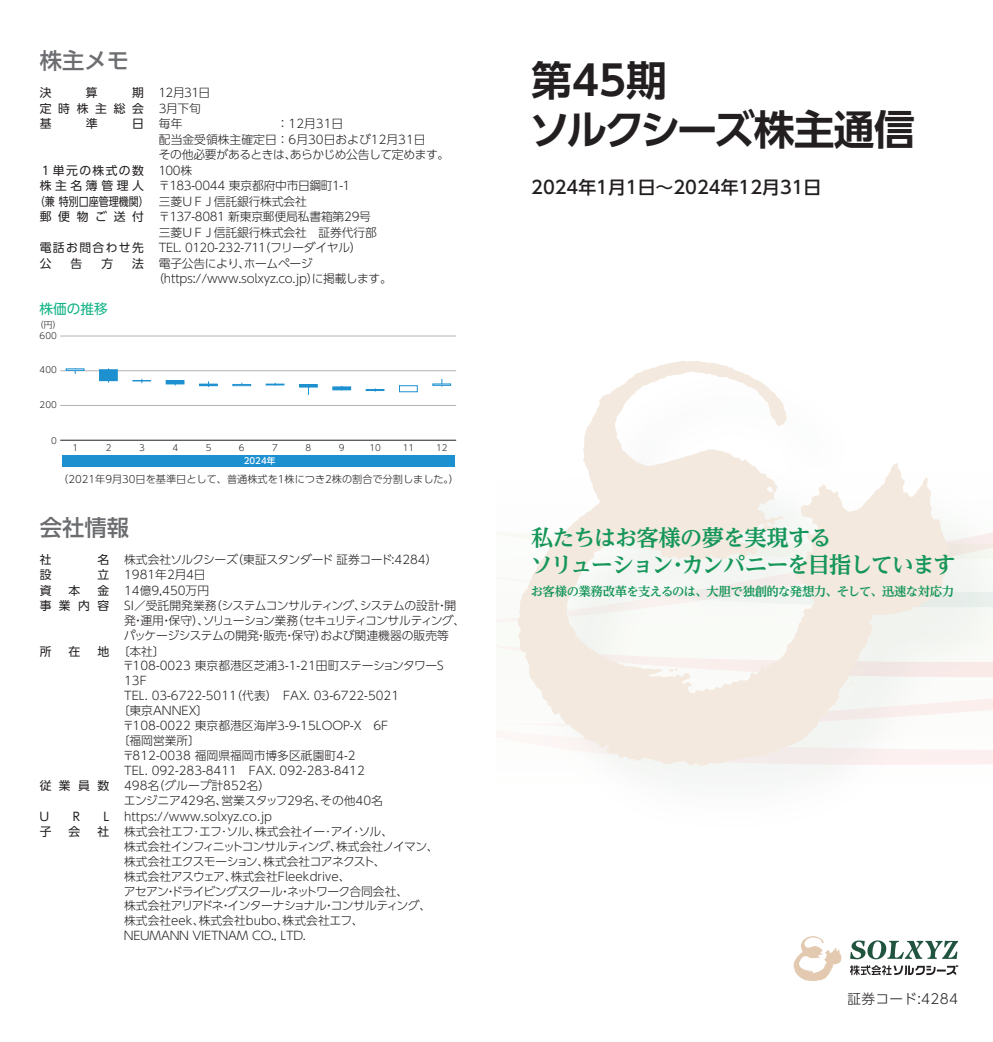
<style>
.page{position:relative;width:993px;height:1042px;background:#fff}
.page>*{position:absolute;margin:0;border:0;box-sizing:border-box;transform-origin:0 0}
.t1{font:700 40.95px/49.9px "UD Shin Go Pro De";letter-spacing:-.03em;color:#231f20}
.t2{font:700 22.4px/27.3px "UD Reimin Pro";letter-spacing:-.055em;color:#159659}
.t3{font:500 22.4px "UD Shin Go Pro";color:#6c6d70}
.t4{font:500 17.85px "UD Shin Go Pro";color:#231f20}
.t5{font:300 13.65px "UD Shin Go Pro";letter-spacing:.025em;color:#231f20}
.t6{font:13.65px "UD Shin Go Pro";color:#12b385}
.t7{font:700 12.42px "UD Reimin Pro";letter-spacing:-.05em;color:#159659}
.t8{font:300 11.72px/15.2px "UD Shin Go Pro";letter-spacing:-.01em;color:#231f20}
.t9{font:300 11.72px/14.9px "UD Shin Go Pro";letter-spacing:-.03em;color:#231f20}
.t10{font:300 11.72px/14.9px "UD Shin Go Pro";letter-spacing:-.035em;color:#231f20}
.t11{font:11.72px/15.6px "UD Shin Go Pro";letter-spacing:.12em;color:#231f20}
.t12{font:300 10.15px "UD Shin Go Pro";color:#231f20}
.t13{font:300 8.75px "UD Shin Go Pro";color:#231f20}
.t14{font:500 8.75px "UD Shin Go Pro";color:#fff}
.s1{font-weight:300}
.s2{font-weight:400}
</style>
<div class="page">
<svg style="left:517px;top:361px;width:432px;height:405px"></svg>
<svg style="left:496px;top:641px;width:496px;height:124px"></svg>
<hr style="left:60px;top:440px;width:396px;height:1px;background:#231f20">
<hr style="left:60px;top:370px;width:396px;height:1px;background:#b2b3b7">
<hr style="left:60px;top:336px;width:396px;height:1px;background:#b2b3b7">
<div style="left:62px;top:455px;width:392px;height:11px;background:#1d90d0"></div>
<hr style="left:60px;top:405px;width:396px;height:1px;background:#b2b3b7">
<svg style="left:66px;top:371px;width:18px;height:3px"></svg>
<div style="left:66px;top:368px;width:18px;height:3px;border:1px solid #1d90d0"></div>
<svg style="left:232px;top:383px;width:19px;height:3px"></svg>
<div style="left:399px;top:385px;width:18px;height:7px;border:1px solid #1d90d0"></div>
<svg style="left:432px;top:379px;width:19px;height:8px"></svg>
<div style="left:99px;top:370px;width:18px;height:11px;background:#1d90d0"></div>
<div style="left:99px;top:369px;width:18px;height:12px;border:1px solid #1d90d0"></div>
<svg style="left:132px;top:379px;width:19px;height:4px"></svg>
<div style="left:166px;top:380px;width:18px;height:4px;border:1px solid #1d90d0"></div>
<svg style="left:199px;top:381px;width:18px;height:6px"></svg>
<svg style="left:266px;top:383px;width:18px;height:2px"></svg>
<svg style="left:299px;top:387px;width:18px;height:8px"></svg>
<div style="left:299px;top:384px;width:18px;height:3px;border:1px solid #1d90d0"></div>
<div style="left:332px;top:387px;width:19px;height:3px;border:1px solid #1d90d0"></div>
<svg style="left:366px;top:388px;width:18px;height:3px"></svg>
<svg style="left:793px;top:936px;width:48px;height:45px"></svg>
<svg style="left:850px;top:940px;width:107px;height:19px"></svg>
<svg style="left:850px;top:965px;width:107px;height:10px"></svg>
<h2 class="t3" style="left:40px;top:43px;width:91px">株主メモ</h2>
<p class="t11" style="left:40px;top:85px;width:13px">決</p>
<p class="t11" style="left:86px;top:85px;width:13px">算</p>
<p class="t11" style="left:40px;top:85px;width:172px;text-indent:92px">期 <span class="s1">12月31日</span>定時株主総会</p>
<p class="t8" style="left:159px;top:100px;width:44px">3月下旬</p>
<p class="t11" style="left:40px;top:116px;width:13px">基</p>
<p class="t11" style="left:86px;top:116px;width:13px">準</p>
<p class="t11" style="left:132px;top:116px;width:13px">日</p>
<p class="t8" style="left:159px;top:116px;width:292px">毎年　　　　　　　　：12月31日<br>配当金受領株主確定日：6月30日および12月31日<br>その他必要があるときは、あらかじめ公告して定めます。</p>
<p class="t11" style="left:40px;top:162px;width:154px">１単元の株式の数 <span class="s1">100株</span></p>
<p class="t8" style="left:40px;top:178px;width:312px"><span class="s2">株主名簿管理人</span> 〒183-0044 東京都府中市日鋼町1-1</p>
<p class="t8" style="left:35px;top:193px;width:274px"><span class="s2">（兼 特別口座管理機関）</span> 三菱ＵＦＪ信託銀行株式会社</p>
<p class="t8" style="left:40px;top:209px;width:333px"><span class="s2">郵便物ご送付</span> 〒137-8081 新東京郵便局私書箱第29号</p>
<p class="t8" style="left:159px;top:224px;width:219px">三菱ＵＦＪ信託銀行株式会社　証券代行部</p>
<p class="t11" style="left:40px;top:240px;width:106px">電話お問合わせ先</p>
<p class="t8" style="left:159px;top:240px;width:204px">TEL. 0120-232-711（フリーダイヤル）</p>
<p class="t11" style="left:40px;top:255px;width:13px">公</p>
<p class="t11" style="left:70px;top:255px;width:13px">告</p>
<p class="t11" style="left:101px;top:255px;width:13px">方</p>
<p class="t11" style="left:132px;top:255px;width:13px">法</p>
<p class="t8" style="left:152px;top:255px;width:241px;text-indent:6px">電子公告により、ホームページ（https://www.solxyz.co.jp）に掲載します。</p>
<p class="t6" style="left:40px;top:298px;width:70px">株価の推移</p>
<p class="t13" style="left:35px;top:318px;width:28px">（円）</p>
<p class="t13" style="left:40px;top:329px;width:19px">600</p>
<p class="t13" style="left:40px;top:363px;width:19px">400</p>
<p class="t13" style="left:40px;top:397px;width:19px">200</p>
<p class="t13" style="left:51px;top:433px;width:7px">0</p>
<p class="t13" style="left:72px;top:441px;width:7px">1</p>
<p class="t13" style="left:106px;top:441px;width:7px">2</p>
<p class="t13" style="left:139px;top:441px;width:7px">3</p>
<p class="t13" style="left:172px;top:441px;width:7px">4</p>
<p class="t13" style="left:205px;top:441px;width:7px">5</p>
<p class="t13" style="left:239px;top:441px;width:7px">6</p>
<p class="t13" style="left:272px;top:441px;width:7px">7</p>
<p class="t13" style="left:305px;top:441px;width:7px">8</p>
<p class="t13" style="left:339px;top:441px;width:7px">9</p>
<p class="t13" style="left:369px;top:441px;width:13px">10</p>
<p class="t13" style="left:402px;top:441px;width:13px">11</p>
<p class="t13" style="left:436px;top:441px;width:13px">12</p>
<p class="t14" style="left:244px;top:453px;width:33px">2024年</p>
<p class="t12" style="left:58px;top:471px;width:402px">（2021年9月30日を基準日として、普通株式を1株につき2株の割合で分割しました。）</p>
<h2 class="t3" style="left:40px;top:509px;width:91px">会社情報</h2>
<p class="t11" style="left:40px;top:551px;width:13px">社</p>
<p class="t11" style="left:97px;top:551px;width:13px">名</p>
<p class="t9" style="left:124px;top:551px;width:315px">株式会社ソルクシーズ（東証スタンダード 証券コード:4284）</p>
<p class="t11" style="left:40px;top:567px;width:13px">設</p>
<p class="t11" style="left:97px;top:567px;width:13px">立</p>
<p class="t8" style="left:124px;top:567px;width:83px">1981年2月4日</p>
<p class="t11" style="left:40px;top:582px;width:13px">資</p>
<p class="t11" style="left:69px;top:582px;width:13px">本</p>
<p class="t11" style="left:97px;top:582px;width:13px">金</p>
<p class="t8" style="left:124px;top:582px;width:87px">14億9,450万円</p>
<p class="t11" style="left:40px;top:598px;width:71px">事業内容</p>
<p class="t10" style="left:124px;top:598px;width:343px">SI／受託開発業務（システムコンサルティング、システムの設計・開発・運用・保守）、ソリューション業務（セキュリティコンサルティング、パッケージシステムの開発・販売・保守）および関連機器の販売等</p>
<p class="t11" style="left:40px;top:643px;width:13px">所</p>
<p class="t11" style="left:69px;top:643px;width:13px">在</p>
<p class="t8" style="left:97px;top:643px;width:69px"><span class="s2">地</span> 〔本社〕</p>
<p class="t8" style="left:122px;top:658px;width:334px">〒108-0023 東京都港区芝浦3-1-21田町ステーションタワーS　</p>
<p class="t8" style="left:124px;top:673px;width:24px">13F</p>
<p class="t8" style="left:124px;top:688px;width:276px">TEL. 03-6722-5011（代表）　FAX. 03-6722-5021</p>
<p class="t8" style="left:118px;top:702px;width:92px">〔東京ANNEX〕</p>
<p class="t8" style="left:122px;top:717px;width:267px">〒108-0022 東京都港区海岸3-9-15LOOP-X　6F</p>
<p class="t8" style="left:118px;top:732px;width:84px">〔福岡営業所〕</p>
<p class="t8" style="left:122px;top:747px;width:234px">〒812-0038 福岡県福岡市博多区祇園町4-2</p>
<p class="t8" style="left:124px;top:762px;width:242px">TEL. 092-283-8411　FAX. 092-283-8412</p>
<p class="t11" style="left:40px;top:777px;width:71px">従業員数</p>
<p class="t8" style="left:124px;top:778px;width:260px">498名（グループ計852名）<br>エンジニア429名、営業スタッフ29名、その他40名</p>
<p class="t11" style="left:39px;top:808px;width:13px">Ｕ</p>
<p class="t11" style="left:70px;top:808px;width:13px">Ｒ</p>
<p class="t8" style="left:100px;top:808px;width:173px"><span class="s2">Ｌ</span> https://www.solxyz.co.jp</p>
<p class="t11" style="left:40px;top:823px;width:13px">子</p>
<p class="t11" style="left:69px;top:823px;width:13px">会</p>
<p class="t11" style="left:97px;top:823px;width:13px">社</p>
<p class="t9" style="left:124px;top:823px;width:316px">株式会社エフ･エフ･ソル、株式会社イー･アイ･ソル、<br>株式会社インフィニットコンサルティング、株式会社ノイマン、株式会社エクスモーション、株式会社コアネクスト、<br>株式会社アスウェア、株式会社Fleekdrive、<br>アセアン・ドライビングスクール・ネットワーク合同会社、<br>株式会社アリアドネ・インターナショナル・コンサルティング、株式会社eek、株式会社bubo、株式会社エフ、<br>NEUMANN VIETNAM CO., LTD.</p>
<h1 class="t1" style="left:529px;top:54px;width:387px">第45期<br>ソルクシーズ株主通信</h1>
<h3 class="t4" style="left:531px;top:173px;width:292px">2024年1月1日〜2024年12月31日</h3>
<h2 class="t2" style="left:530px;top:523px;width:427px">私たちはお客様の夢を実現する<br>ソリューション・カンパニーを目指しています</h2>
<p class="t7" style="left:530px;top:581px;width:425px">お客様の業務改革を支えるのは、大胆で独創的な発想力、そして、迅速な対応力</p>
<p class="t5" style="left:847px;top:988px;width:112px">証券コード:4284</p>
</div>
